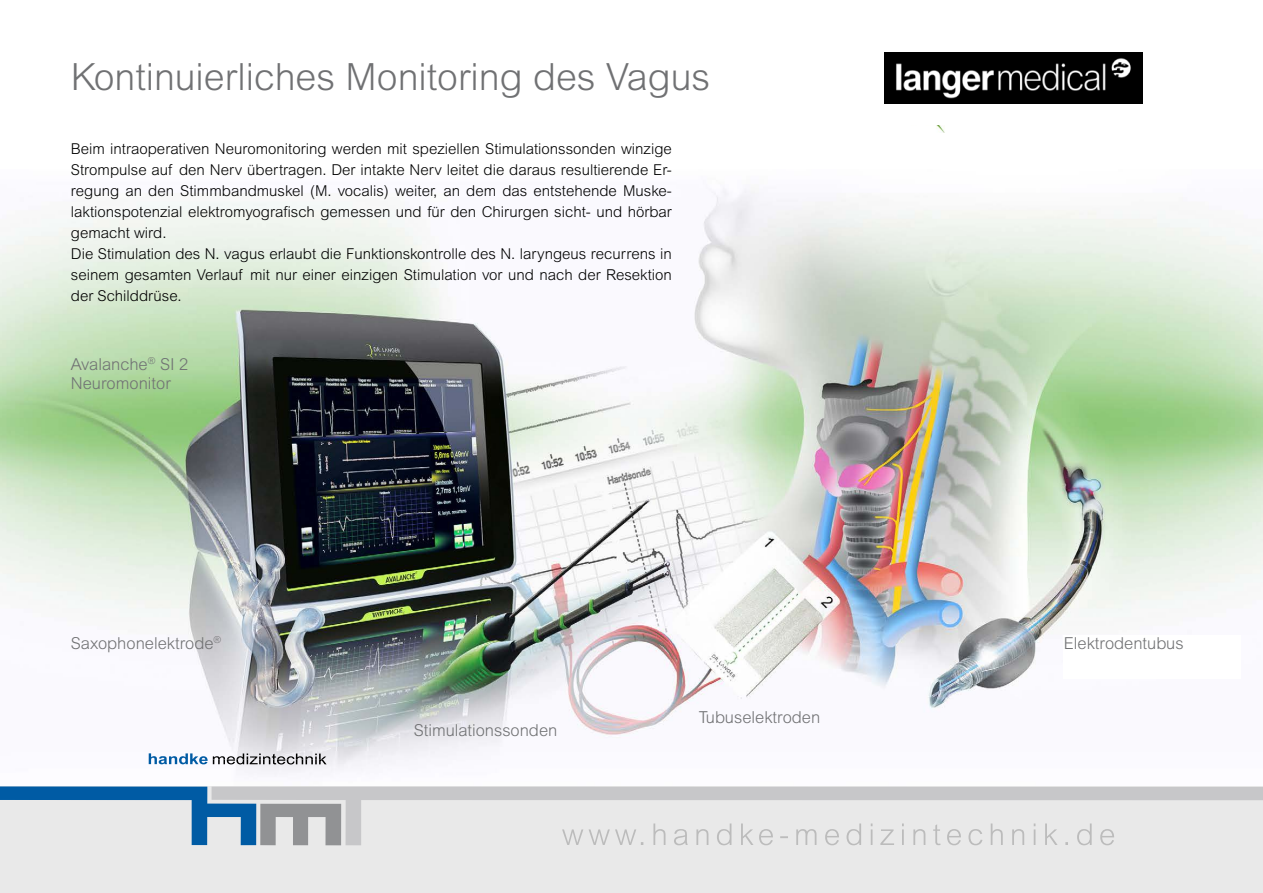
<style>
.page{position:relative;width:1263px;height:893px;background:#fff}
.page>*{position:absolute;margin:0;border:0;box-sizing:border-box;transform-origin:0 0}
.t1{font:37.5px "Arial Light PL";color:#707173}
.t2{font:16.5px/19.5px "Arial Light PL";color:#707173}
.t3{font:15px/21px "Arial Light PL";color:#000}
</style>
<div class="page">
<img style="left:0;top:188px;width:1263px;height:599px">
<div style="left:0;top:787px;width:1263px;height:106px;background:#e9e9e9"></div>
<svg style="left:149px;top:753px;width:178px;height:11px"></svg>
<svg style="left:341px;top:787px;width:922px;height:58px"></svg>
<svg style="left:0;top:786px;width:341px;height:59px"></svg>
<div style="left:1064px;top:636px;width:177px;height:43px;background:#fff"></div>
<img style="left:885px;top:52px;width:257px;height:52px">
<p class="t1" style="left:71px;top:55px;width:641px">Kontinuierliches Monitoring des Vagus</p>
<p class="t3" style="left:71px;top:139px;width:602px">Beim intraoperativen Neuromonitoring werden mit speziellen Stimulationssonden winzige Strompulse auf den Nerv übertragen. Der intakte Nerv leitet die daraus resultierende Er&shy;regung an den Stimmbandmuskel (M. vocalis) weiter, an dem das entstehende Muske&shy;laktionspotenzial elektromyografisch gemessen und für den Chirurgen sicht- und hörbar gemacht wird.<br>Die Stimulation des N. vagus erlaubt die Funktionskontrolle des N. laryngeus recurrens in seinem gesamten Verlauf mit nur einer einzigen Stimulation vor und nach der Resektion der Schilddrüse.</p>
<p class="t2" style="left:71px;top:354px;width:119px">Avalanche<sup>®</sup> SI 2<br>Neuromonitor</p>
<p class="t2" style="left:71px;top:633px;width:152px">Saxophonelektrode<sup>®</sup></p>
<p class="t2" style="left:414px;top:720px;width:145px">Stimulationssonden</p>
<p class="t2" style="left:699px;top:707px;width:123px">Tubuselektroden</p>
<p class="t2" style="left:1064px;top:633px;width:121px">Elektrodentubus</p>
</div>
